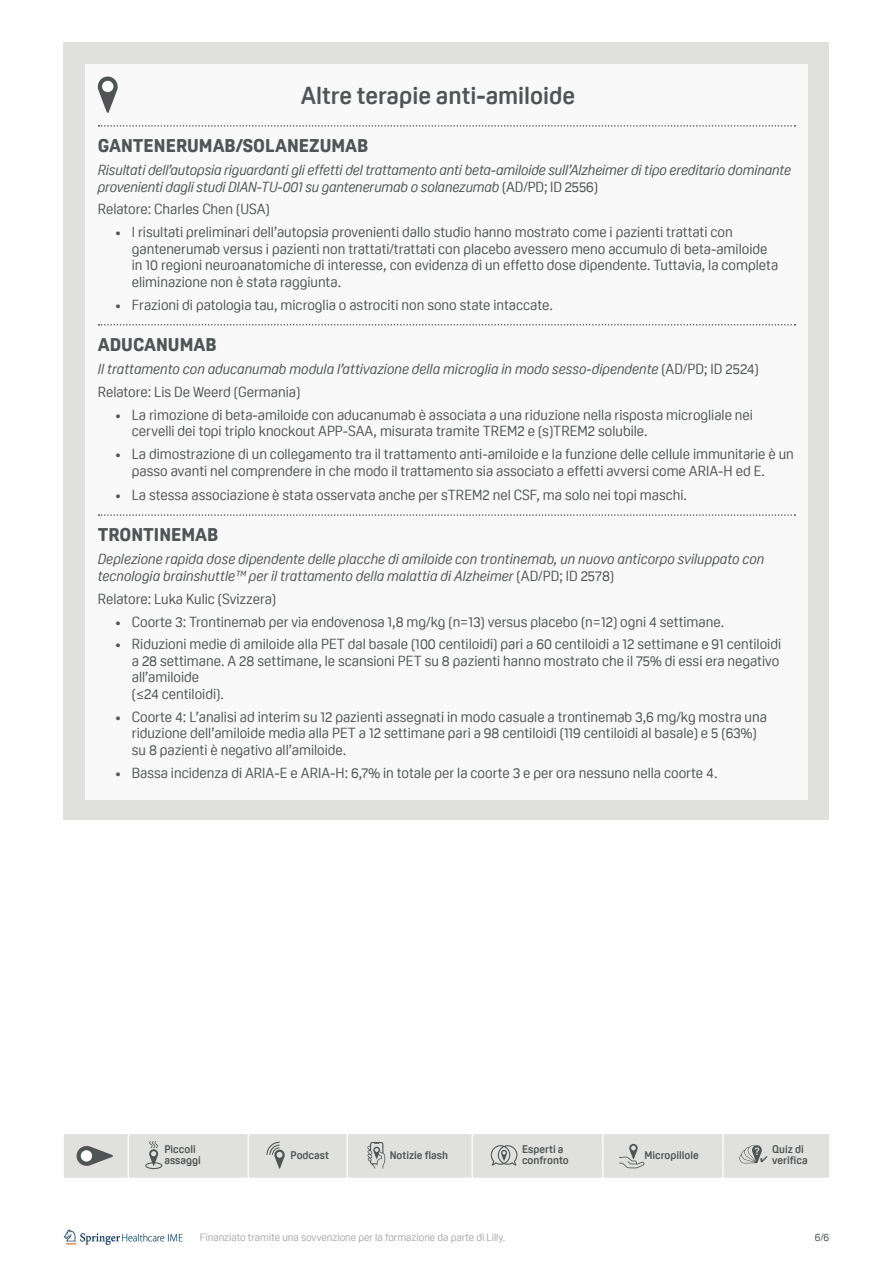
<style>
.page{position:relative;width:893px;height:1263px;background:#fff}
.page>*{position:absolute;margin:0;border:0;box-sizing:border-box;transform-origin:0 0}
.t1{font:700 24px "Oscine";color:#515455}
.t2{font:800 18px "Oscine";color:#515455}
.t3{font:14.25px/16.5px "Oscine";color:#515455}
.t4{font:italic 14.25px/16.5px "Oscine";color:#515455}
.t5{font:700 10.8px/10.8px "Oscine";color:#515455}
.t6{font:10.5px "Oscine";color:#a8a9ad}
.t7{font:10.5px "Oscine";color:#515455}
.s1{font-style:normal}
</style>
<div class="page">
<img style="left:64px;top:1229px;width:119px;height:17px">
<div style="left:64px;top:43px;width:765px;height:777px;background:#e0e1df"></div>
<div style="left:85px;top:64px;width:723px;height:735px;background:#f9f9f9"></div>
<svg style="left:99px;top:125px;width:696px;height:2px"></svg>
<svg style="left:99px;top:324px;width:696px;height:2px"></svg>
<svg style="left:99px;top:514px;width:696px;height:2px"></svg>
<svg style="left:97px;top:77px;width:21px;height:36px"></svg>
<div style="left:102px;top:81px;width:11px;height:11px;background:#fff;border-radius:50%"></div>
<svg style="left:64px;top:1134px;width:765px;height:44px;background:#dbdcda"></svg>
<h1 class="t1" style="left:301px;top:82px;width:276px">Altre terapie anti-amiloide</h1>
<p class="t2" style="left:98px;top:135px;width:272px">GANTENERUMAB/SOLANEZUMAB</p>
<p class="t4" style="left:98px;top:162px;width:695px">Risultati dell’autopsia riguardanti gli effetti del trattamento anti beta-amiloide sull’Alzheimer di tipo ereditario dominante provenienti dagli studi DIAN-TU-001 su gantenerumab o solanezumab <span class="s1">(AD/PD; ID 2556)</span></p>
<p class="t3" style="left:98px;top:201px;width:174px">Relatore: Charles Chen (USA)</p>
<p class="t3" style="left:132px;top:224px;width:648px;text-indent:-17px">• I risultati preliminari dell’autopsia provenienti dallo studio hanno mostrato come i pazienti trattati con gantenerumab versus i pazienti non trattati/trattati con placebo avessero meno accumulo di beta-amiloide in 10 regioni neuroanatomiche di interesse, con evidenza di un effetto dose dipendente. Tuttavia, la completa eliminazione non è stata raggiunta.</p>
<p class="t3" style="left:115px;top:296px;width:439px">• Frazioni di patologia tau, microglia o astrociti non sono state intaccate.</p>
<p class="t2" style="left:98px;top:334px;width:120px">ADUCANUMAB</p>
<p class="t4" style="left:98px;top:358px;width:662px;line-height:22.8px">Il trattamento con aducanumab modula l’attivazione della microglia in modo sesso-dipendente <span class="s1">(AD/PD; ID 2524)<br>Relatore: Lis De Weerd (Germania)</span></p>
<p class="t3" style="left:132px;top:406px;width:623px;text-indent:-17px">• La rimozione di beta-amiloide con aducanumab è associata a una riduzione nella risposta microgliale nei cervelli dei topi triplo knockout APP-SAA, misurata tramite TREM2 e (s)TREM2 solubile.</p>
<p class="t3" style="left:132px;top:446px;width:663px;text-indent:-17px">• La dimostrazione di un collegamento tra il trattamento anti-amiloide e la funzione delle cellule immunitarie è un passo avanti nel comprendere in che modo il trattamento sia associato a effetti avversi come ARIA-H ed E.</p>
<p class="t3" style="left:115px;top:487px;width:574px">• La stessa associazione è stata osservata anche per sTREM2 nel CSF, ma solo nei topi maschi.</p>
<p class="t2" style="left:98px;top:525px;width:122px">TRONTINEMAB</p>
<p class="t4" style="left:98px;top:551px;width:668px">Deplezione rapida dose dipendente delle placche di amiloide con trontinemab, un nuovo anticorpo sviluppato con tecnologia brainshuttle™ per il trattamento della malattia di Alzheimer <span class="s1">(AD/PD; ID 2578)</span></p>
<p class="t3" style="left:98px;top:590px;width:180px">Relatore: Luka Kulic (Svizzera)</p>
<p class="t3" style="left:115px;top:613px;width:611px">• Coorte 3: Trontinemab per via endovenosa 1,8 mg/kg (n=13) versus placebo (n=12) ogni 4 settimane.</p>
<p class="t3" style="left:132px;top:636px;width:651px;text-indent:-17px">• Riduzioni medie di amiloide alla PET dal basale (100 centiloidi) pari a 60 centiloidi a 12 settimane e 91 centiloidi a 28 settimane. A 28 settimane, le scansioni PET su 8 pazienti hanno mostrato che il 75% di essi era negativo all’amiloide<br>(≤24 centiloidi).</p>
<p class="t3" style="left:132px;top:708px;width:637px;text-indent:-17px">• Coorte 4: L’analisi ad interim su 12 pazienti assegnati in modo casuale a trontinemab 3,6 mg/kg mostra una riduzione dell’amiloide media alla PET a 12 settimane pari a 98 centiloidi (119 centiloidi al basale) e 5 (63%) su 8 pazienti è negativo all’amiloide.</p>
<p class="t3" style="left:115px;top:764px;width:604px">• Bassa incidenza di ARIA-E e ARIA-H: 6,7% in totale per la coorte 3 e per ora nessuno nella coorte 4.</p>
<p class="t5" style="left:164px;top:1144px;width:38px">Piccoli assaggi</p>
<p class="t5" style="left:290px;top:1149px;width:40px">Podcast</p>
<p class="t5" style="left:390px;top:1149px;width:60px">Notizie flash</p>
<p class="t5" style="left:522px;top:1144px;width:48px">Esperti a confronto</p>
<p class="t5" style="left:644px;top:1149px;width:56px">Micropillole</p>
<p class="t5" style="left:772px;top:1144px;width:37px">Quiz di verifica</p>
<p class="t6" style="left:200px;top:1231px;width:307px">Finanziato tramite una sovvenzione per la formazione da parte di Lilly.</p>
<p class="t7" style="left:815px;top:1231px;width:16px">6/6</p>
</div>
